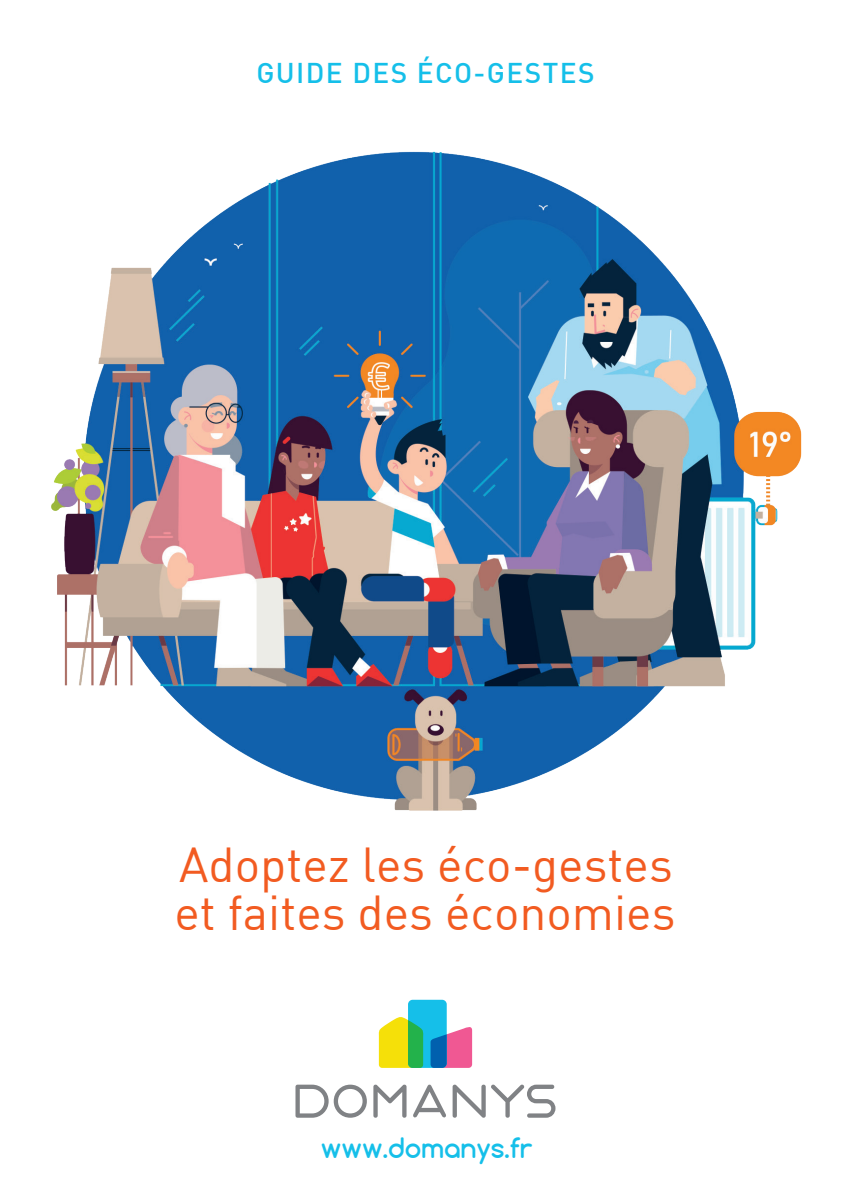
<style>
.page{position:relative;width:851px;height:1191px;background:#fff}
.page>*{position:absolute;margin:0;border:0;box-sizing:border-box;transform-origin:0 0}
.t1{font:48px/48px "DIN";color:#f25b21}
.t2{font:500 28px "DIN";letter-spacing:.05em;color:#15bfe9}
.t3{font:700 26.6px "Comfortaa";color:#15bfe9}
</style>
<div class="page">
<div style="left:408px;top:999px;width:38px;height:68px;background:#15bfe9;border-radius:5px"></div>
<svg style="left:378px;top:1017px;width:46px;height:50px;background:#abd33d"></svg>
<svg style="left:430px;top:1024px;width:42px;height:43px"></svg>
<svg style="left:295px;top:1084px;width:260px;height:34px"></svg>
<img style="left:51px;top:151px;width:751px;height:660px">
<p class="t2" style="left:256px;top:55px;width:340px">GUIDE DES ÉCO-GESTES</p>
<p class="t1" style="left:174px;top:840px;width:502px">Adoptez les éco-gestes et faites des économies</p>
<p class="t3" style="left:321px;top:1131px;width:213px">www.domanys.fr</p>
</div>
